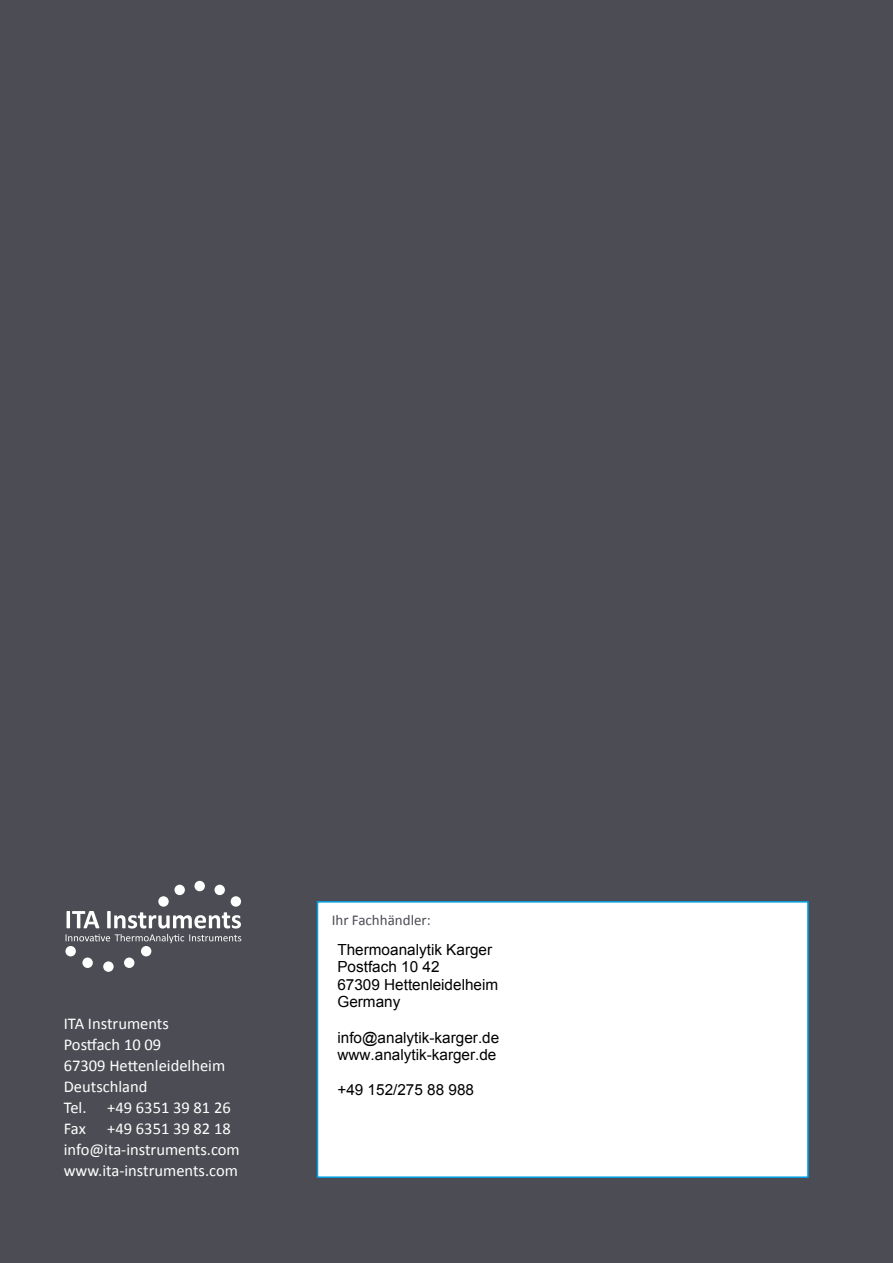
<style>
.page{position:relative;width:893px;height:1263px;background:#4c4d54}
.page>*{position:absolute;margin:0;border:0;box-sizing:border-box;transform-origin:0 0}
.t1{font:16.5px/21px "Calibri";color:#fff}
.t2{font:15.3px/17.5px "Arial";color:#000}
.t3{font:15px "Calibri";color:#4c4d54}
</style>
<div class="page">
<svg style="left:67px;top:911px;width:32px;height:17px"></svg>
<svg style="left:107px;top:911px;width:134px;height:17px"></svg>
<svg style="left:66px;top:934px;width:175px;height:9px"></svg>
<div style="left:65px;top:946px;width:11px;height:10px;background:#fff;border-radius:50%"></div>
<div style="left:141px;top:946px;width:10px;height:10px;background:#fff;border-radius:50%"></div>
<div style="left:82px;top:957px;width:11px;height:11px;background:#fff;border-radius:50%"></div>
<div style="left:124px;top:957px;width:10px;height:11px;background:#fff;border-radius:50%"></div>
<div style="left:103px;top:961px;width:11px;height:11px;background:#fff;border-radius:50%"></div>
<div style="left:231px;top:896px;width:10px;height:11px;background:#fff;border-radius:50%"></div>
<div style="left:158px;top:896px;width:11px;height:11px;background:#fff;border-radius:50%"></div>
<div style="left:214px;top:885px;width:11px;height:10px;background:#fff;border-radius:50%"></div>
<div style="left:174px;top:885px;width:11px;height:10px;background:#fff;border-radius:50%"></div>
<div style="left:194px;top:881px;width:11px;height:10px;background:#fff;border-radius:50%"></div>
<div style="left:317px;top:901px;width:492px;height:277px;background:#fff;border:2px solid #009fe3"></div>
<p class="t1" style="left:64px;top:1013px;width:163px">ITA Instruments<br>Postfach 10 09<br>67309 Hettenleidelheim<br>Deutschland<br>Tel.</p>
<p class="t1" style="left:107px;top:1097px;width:125px">+49 6351 39 81 26</p>
<p class="t1" style="left:64px;top:1118px;width:178px;text-indent:43px">+49 6351 39 82 18 info@ita-instruments.com www.ita-instruments.com</p>
<p class="t1" style="left:64px;top:1118px;width:24px">Fax</p>
<p class="t3" style="left:332px;top:911px;width:101px">Ihr Fachhändler:</p>
<p class="t2" style="left:337px;top:940px;width:162px">Thermoanalytik Karger<br>Postfach 10 42<br>67309 Hettenleidelheim<br>Germany</p>
<p class="t2" style="left:337px;top:1028px;width:163px">info@analytik-karger.de www.analytik-karger.de</p>
<p class="t2" style="left:337px;top:1081px;width:138px">+49 152/275 88 988</p>
</div>
